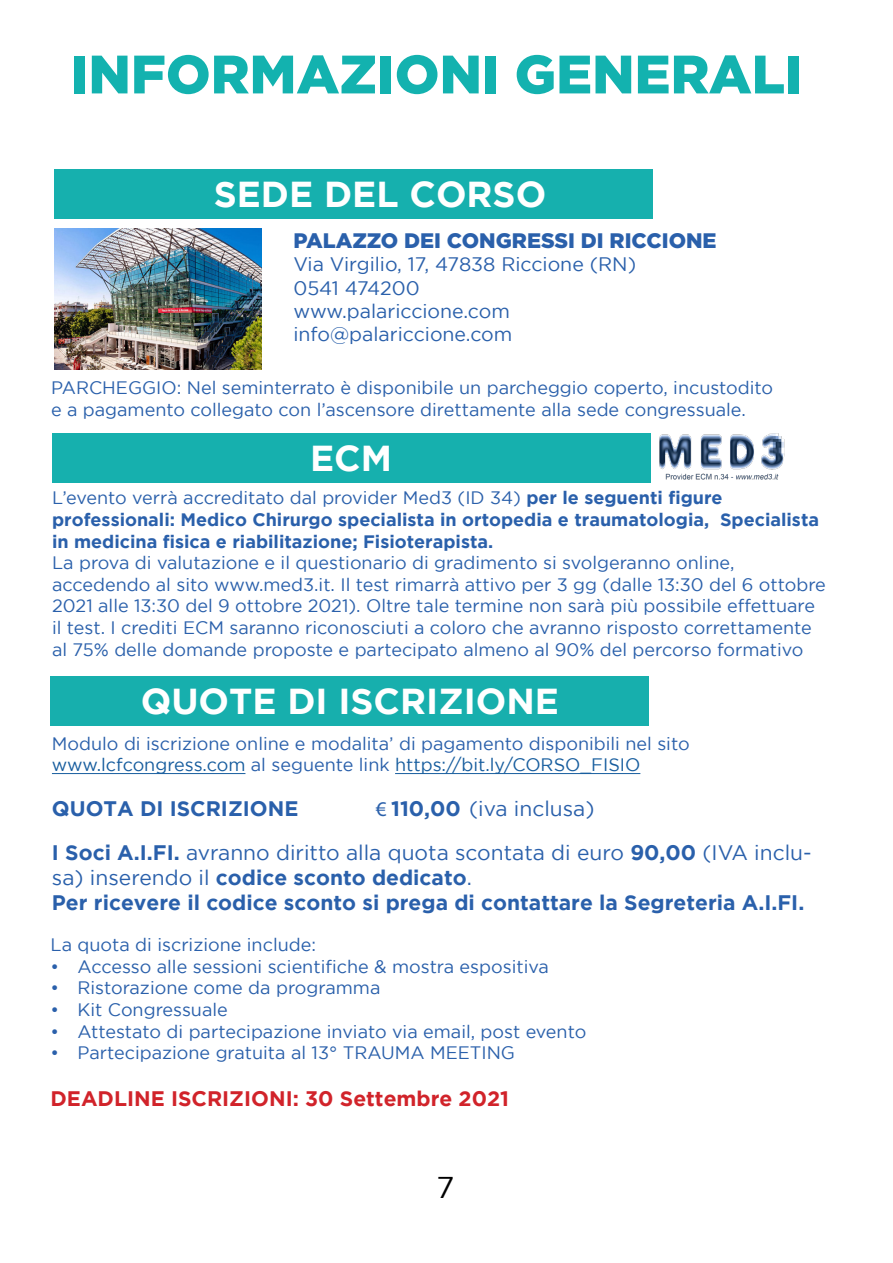
<style>
.page{position:relative;width:893px;height:1263px;background:#fff}
.page>*{position:absolute;margin:0;border:0;box-sizing:border-box;transform-origin:0 0}
.t1{font:900 54px "Gotham";color:#13b2af}
.t2{font:700 36px "Gotham";color:#fff}
.t3{font:30px "Gotham";color:#000}
.t4{font:21px/25.2px "Gotham";color:#2a60ab}
.t5{font:700 21px "Gotham";color:#2a60ab}
.t6{font:700 21px "Gotham";color:#d1232a}
.t7{font:900 21px "Gotham";color:#2a60ab}
.t8{font:19.5px "Gotham";color:#2a60ab}
.t9{font:18px/21.6px "Gotham";color:#2a60ab}
.t10{font:700 18px/21.6px "Gotham";color:#2a60ab}
.s1{font-weight:700}
.s2{color:#175d9e}
.s3{font-family:"Myriad Pro"}
</style>
<div class="page">
<div style="left:54px;top:169px;width:598px;height:50px;background:#16b0ae"></div>
<img style="left:54px;top:228px;width:208px;height:142px">
<div style="left:52px;top:433px;width:598px;height:49px;background:#16b0ae"></div>
<div style="left:51px;top:676px;width:598px;height:50px;background:#17afad"></div>
<hr style="left:52px;top:773px;width:193px;height:1px;background:#175d9e">
<hr style="left:395px;top:773px;width:245px;height:1px;background:#175d9e">
<img style="left:659px;top:433px;width:126px;height:47px">
<p class="t1" style="left:71px;top:43px;width:733px">INFORMAZIONI GENERALI</p>
<p class="t2" style="left:214px;top:174px;width:334px">SEDE DEL CORSO</p>
<p class="t7" style="left:293px;top:228px;width:425px">PALAZZO DEI CONGRESSI DI RICCIONE</p>
<p class="t8" style="left:293px;top:253px;width:344px">Via Virgilio, 17, 47838 Riccione (RN)</p>
<p class="t8" style="left:293px;top:277px;width:128px">0541 474200</p>
<p class="t8" style="left:293px;top:300px;width:218px">www.palariccione.com</p>
<p class="t8" style="left:293px;top:324px;width:220px">info@palariccione.com</p>
<p class="t9" style="left:51px;top:376px;width:724px">PARCHEGGIO: Nel seminterrato è disponibile un parcheggio coperto, incustodito e a pagamento collegato con l’ascensore direttamente alla sede congressuale.</p>
<p class="t2" style="left:310px;top:437px;width:83px">ECM</p>
<p class="t9" style="left:52px;top:487px;width:672px">L’evento verrà accreditato dal provider Med3 (ID 34) <span class="s1">per le seguenti figure</span></p>
<p class="t10" style="left:52px;top:508px;width:768px">professionali: Medico Chirurgo specialista in ortopedia e traumatologia, Specialista in medicina fisica e riabilitazione; Fisioterapista.</p>
<p class="t9" style="left:52px;top:552px;width:775px">La prova di valutazione e il questionario di gradimento si svolgeranno online, accedendo al sito www.med3.it. Il test rimarrà attivo per 3 gg (dalle 13:30 del 6 ottobre 2021 alle 13:30 del 9 ottobre 2021). Oltre tale termine non sarà più possibile effettuare il test. I crediti ECM saranno riconosciuti a coloro che avranno risposto correttamente al 75% delle domande proposte e partecipato almeno al 90% del percorso formativo</p>
<p class="t2" style="left:141px;top:681px;width:420px">QUOTE DI ISCRIZIONE</p>
<p class="t9" style="left:52px;top:732px;width:639px">Modulo di iscrizione online e modalita’ di pagamento disponibili nel sito <span class="s2">www.lcfcongress.com</span> al seguente link <span class="s2">https://bit.ly/CORSO_FISIO</span></p>
<p class="t5" style="left:52px;top:797px;width:248px">QUOTA DI ISCRIZIONE</p>
<p class="t4" style="left:376px;top:796px;width:220px"><span class="s3">€</span> <span class="s1">110,00</span> (iva inclusa)</p>
<p class="t4" style="left:52px;top:839px;width:761px"><span class="s1">I Soci A.I.FI.</span> avranno diritto alla quota scontata di euro <span class="s1">90,00</span> (IVA inclu&shy;sa) inserendo il <span class="s1">codice sconto dedicato</span>.</p>
<p class="t5" style="left:52px;top:890px;width:754px">Per ricevere il codice sconto si prega di contattare la Segreteria A.I.FI.</p>
<p class="t9" style="left:51px;top:934px;width:267px">La quota di iscrizione include:</p>
<p class="t9" style="left:51px;top:955px;width:500px">• Accesso alle sessioni scientifiche &amp; mostra espositiva</p>
<p class="t9" style="left:51px;top:977px;width:331px">• Ristorazione come da programma</p>
<p class="t9" style="left:51px;top:998px;width:179px">• Kit Congressuale</p>
<p class="t9" style="left:51px;top:1020px;width:537px">• Attestato di partecipazione inviato via email, post evento</p>
<p class="t9" style="left:51px;top:1042px;width:466px">• Partecipazione gratuita al 13° TRAUMA MEETING</p>
<p class="t6" style="left:51px;top:1086px;width:460px">DEADLINE ISCRIZIONI: 30 Settembre 2021</p>
<p class="t3" style="left:436px;top:1171px;width:19px">7</p>
</div>
